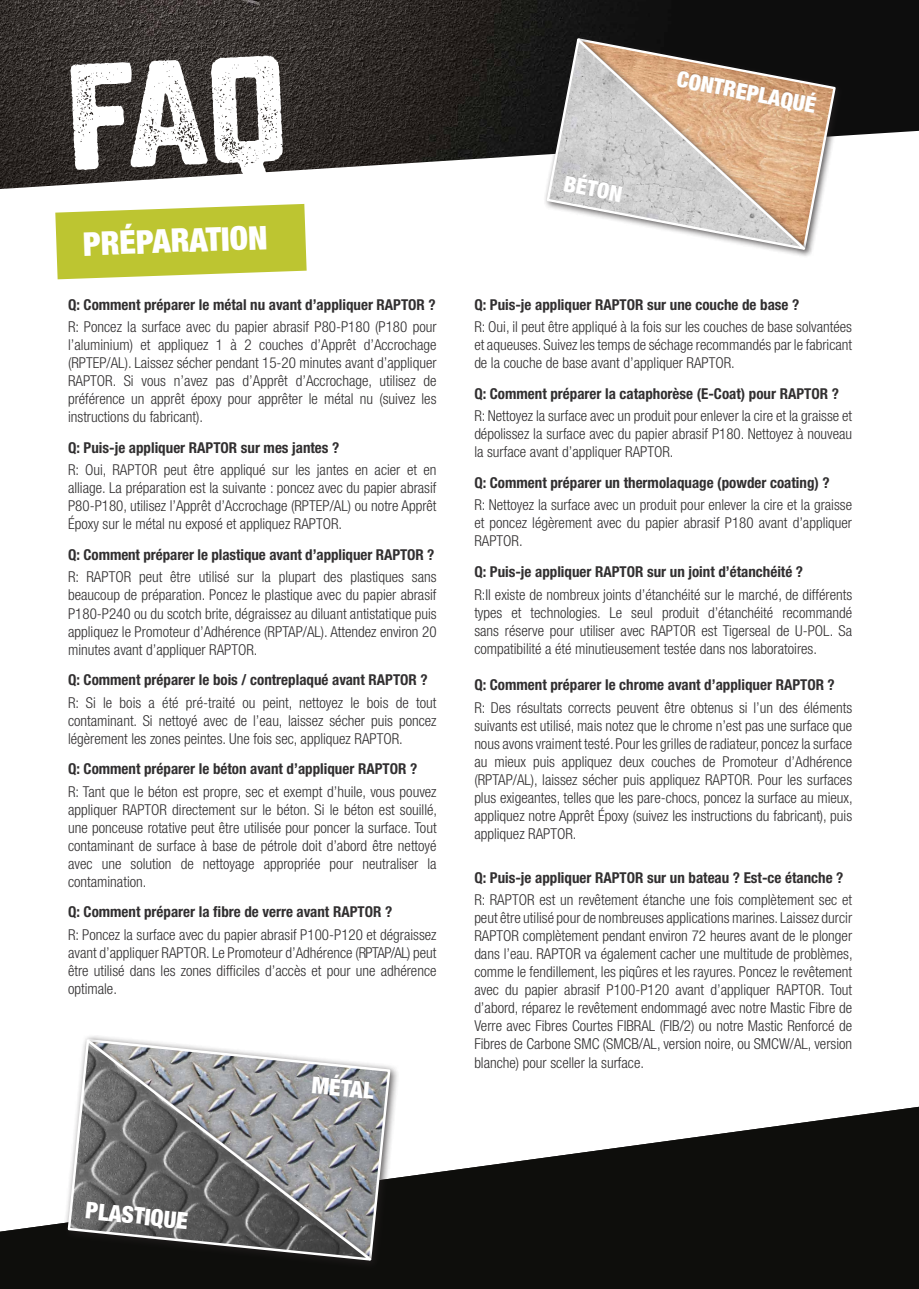
<style>
.page{position:relative;width:919px;height:1289px;background:#fff}
.page>*{position:absolute;margin:0;border:0;box-sizing:border-box;transform-origin:0 0}
.t1{font:900 condensed 32.85px "Helvetica Neue LT Pro";color:#fff}
.t2{font:900 condensed 23.25px "Helvetica Neue LT Pro";color:#fff}
.t3{font:900 condensed 22.05px "Helvetica Neue LT Pro";color:#fff}
.t4{font:300 condensed 15px/18px "Helvetica Neue LT Pro";color:#312f30;text-align:justify}
.t5{font:700 condensed 15px "Helvetica Neue LT Pro";color:#312f30}
</style>
<div class="page">
<img style="left:0;top:0;width:918px;height:189px">
<img style="left:0;top:1107px;width:918px;height:181px">
<svg style="left:55px;top:204px;width:251px;height:75px"></svg>
<div style="left:82px;top:1034px;width:318px;height:235px;background:#231f20;opacity:.75"></div>
<svg style="left:380px;top:1036px;width:12px;height:226px"></svg>
<div style="left:63px;top:1035px;width:317px;height:235px;background:#231f20;opacity:.75"></div>
<svg style="left:66px;top:1037px;width:312px;height:225px"></svg>
<svg style="left:312px;top:1072px;width:63px;height:26px"></svg>
<svg style="left:86px;top:1201px;width:102px;height:30px"></svg>
<div style="left:573px;top:34px;width:271px;height:223px;background:#231f20;opacity:.75"></div>
<svg style="left:813px;top:36px;width:24px;height:215px"></svg>
<div style="left:542px;top:35px;width:271px;height:223px;background:#231f20;opacity:.75"></div>
<svg style="left:545px;top:37px;width:266px;height:215px"></svg>
<svg style="left:675px;top:67px;width:142px;height:49px"></svg>
<svg style="left:563px;top:171px;width:60px;height:31px"></svg>
<svg style="left:70px;top:55px;width:214px;height:130px"></svg>
<p class="t1" style="left:82px;top:223px;width:186px;rotate:-2deg">PRÉPARATION</p>
<p class="t5" style="left:68px;top:296px;width:369px">Q: Comment préparer le métal nu avant d’appliquer RAPTOR ?</p>
<p class="t4" style="left:68px;top:318px;width:370px">R: Poncez la surface avec du papier abrasif P80-P180 (P180 pour l’aluminium) et appliquez 1 à 2 couches d’Apprêt d’Accrochage (RPTEP/AL). Laissez sécher pendant 15-20 minutes avant d’appliquer RAPTOR. Si vous n’avez pas d’Apprêt d’Accrochage, utilisez de préférence un apprêt époxy pour apprêter le métal nu (suivez les instructions du fabricant).</p>
<p class="t5" style="left:68px;top:439px;width:273px">Q: Puis-je appliquer RAPTOR sur mes jantes ?</p>
<p class="t4" style="left:68px;top:461px;width:370px">R: Oui, RAPTOR peut être appliqué sur les jantes en acier et en alliage. La préparation est la suivante : poncez avec du papier abrasif P80-P180, utilisez l’Apprêt d’Accrochage (RPTEP/AL) ou notre Apprêt Époxy sur le métal nu exposé et appliquez RAPTOR.</p>
<p class="t5" style="left:68px;top:546px;width:368px">Q: Comment préparer le plastique avant d’appliquer RAPTOR ?</p>
<p class="t4" style="left:68px;top:568px;width:370px">R: RAPTOR peut être utilisé sur la plupart des plastiques sans beaucoup de préparation. Poncez le plastique avec du papier abrasif P180-P240 ou du scotch brite, dégraissez au diluant antistatique puis appliquez le Promoteur d’Adhérence (RPTAP/AL). Attendez environ 20 minutes avant d’appliquer RAPTOR.</p>
<p class="t5" style="left:68px;top:671px;width:361px">Q: Comment préparer le bois / contreplaqué avant RAPTOR ?</p>
<p class="t4" style="left:68px;top:693px;width:370px">R: Si le bois a été pré-traité ou peint, nettoyez le bois de tout contaminant. Si nettoyé avec de l’eau, laissez sécher puis poncez légèrement les zones peintes. Une fois sec, appliquez RAPTOR.</p>
<p class="t5" style="left:68px;top:760px;width:350px">Q: Comment préparer le béton avant d’appliquer RAPTOR ?</p>
<p class="t4" style="left:68px;top:782px;width:370px">R: Tant que le béton est propre, sec et exempt d’huile, vous pouvez appliquer RAPTOR directement sur le béton. Si le béton est souillé, une ponceuse rotative peut être utilisée pour poncer la surface. Tout contaminant de surface à base de pétrole doit d’abord être nettoyé avec une solution de nettoyage appropriée pour neutraliser la contamination.</p>
<p class="t5" style="left:68px;top:903px;width:325px">Q: Comment préparer la fibre de verre avant RAPTOR ?</p>
<p class="t4" style="left:68px;top:925px;width:370px">R: Poncez la surface avec du papier abrasif P100-P120 et dégraissez avant d’appliquer RAPTOR. Le Promoteur d’Adhérence (RPTAP/AL) peut être utilisé dans les zones difficiles d’accès et pour une adhérence optimale.</p>
<p class="t2" style="left:313px;top:1070px;width:64px;rotate:5deg">MÉTAL</p>
<p class="t3" style="left:566px;top:170px;width:61px;rotate:11deg">BÉTON</p>
<p class="t3" style="left:679px;top:65px;width:143px;rotate:11deg">CONTREPLAQUÉ</p>
<p class="t5" style="left:474px;top:296px;width:326px">Q: Puis-je appliquer RAPTOR sur une couche de base ?</p>
<p class="t4" style="left:474px;top:318px;width:379px">R: Oui, il peut être appliqué à la fois sur les couches de base solvantées et aqueuses. Suivez les temps de séchage recommandés par le fabricant de la couche de base avant d’appliquer RAPTOR.</p>
<p class="t5" style="left:474px;top:385px;width:366px">Q: Comment préparer la cataphorèse (E-Coat) pour RAPTOR ?</p>
<p class="t4" style="left:474px;top:407px;width:379px">R: Nettoyez la surface avec un produit pour enlever la cire et la graisse et dépolissez la surface avec du papier abrasif P180. Nettoyez à nouveau la surface avant d’appliquer RAPTOR.</p>
<p class="t5" style="left:474px;top:474px;width:357px">Q: Comment préparer un thermolaquage (powder coating) ?</p>
<p class="t4" style="left:474px;top:496px;width:379px">R: Nettoyez la surface avec un produit pour enlever la cire et la graisse et poncez légèrement avec du papier abrasif P180 avant d’appliquer RAPTOR.</p>
<p class="t5" style="left:474px;top:563px;width:330px">Q: Puis-je appliquer RAPTOR sur un joint d’étanchéité ?</p>
<p class="t4" style="left:474px;top:585px;width:379px">R:Il existe de nombreux joints d’étanchéité sur le marché, de différents types et technologies. Le seul produit d’étanchéité recommandé sans réserve pour utiliser avec RAPTOR est Tigerseal de U-POL. Sa compatibilité a été minutieusement testée dans nos laboratoires.</p>
<p class="t5" style="left:474px;top:676px;width:362px">Q: Comment préparer le chrome avant d’appliquer RAPTOR ?</p>
<p class="t4" style="left:474px;top:698px;width:380px">R: Des résultats corrects peuvent être obtenus si l’un des éléments suivants est utilisé, mais notez que le chrome n’est pas une surface que nous avons vraiment testé. Pour les grilles de radiateur, poncez la surface au mieux puis appliquez deux couches de Promoteur d’Adhérence (RPTAP/AL), laissez sécher puis appliquez RAPTOR. Pour les surfaces plus exigeantes, telles que les pare-chocs, poncez la surface au mieux, appliquez notre Apprêt Époxy (suivez les instructions du fabricant), puis appliquez RAPTOR.</p>
<p class="t5" style="left:474px;top:868px;width:370px">Q: Puis-je appliquer RAPTOR sur un bateau ? Est-ce étanche ?</p>
<p class="t4" style="left:474px;top:891px;width:380px">R: RAPTOR est un revêtement étanche une fois complètement sec et peut être utilisé pour de nombreuses applications marines. Laissez durcir RAPTOR complètement pendant environ 72 heures avant de le plonger dans l’eau. RAPTOR va également cacher une multitude de problèmes, comme le fendillement, les piqûres et les rayures. Poncez le revêtement avec du papier abrasif P100-P120 avant d’appliquer RAPTOR. Tout d’abord, réparez le revêtement endommagé avec notre Mastic Fibre de Verre avec Fibres Courtes FIBRAL (FIB/2) ou notre Mastic Renforcé de Fibres de Carbone SMC (SMCB/AL, version noire, ou SMCW/AL, version blanche) pour sceller la surface.</p>
<p class="t2" style="left:87px;top:1195px;width:104px;rotate:6deg">PLASTIQUE</p>
</div>
